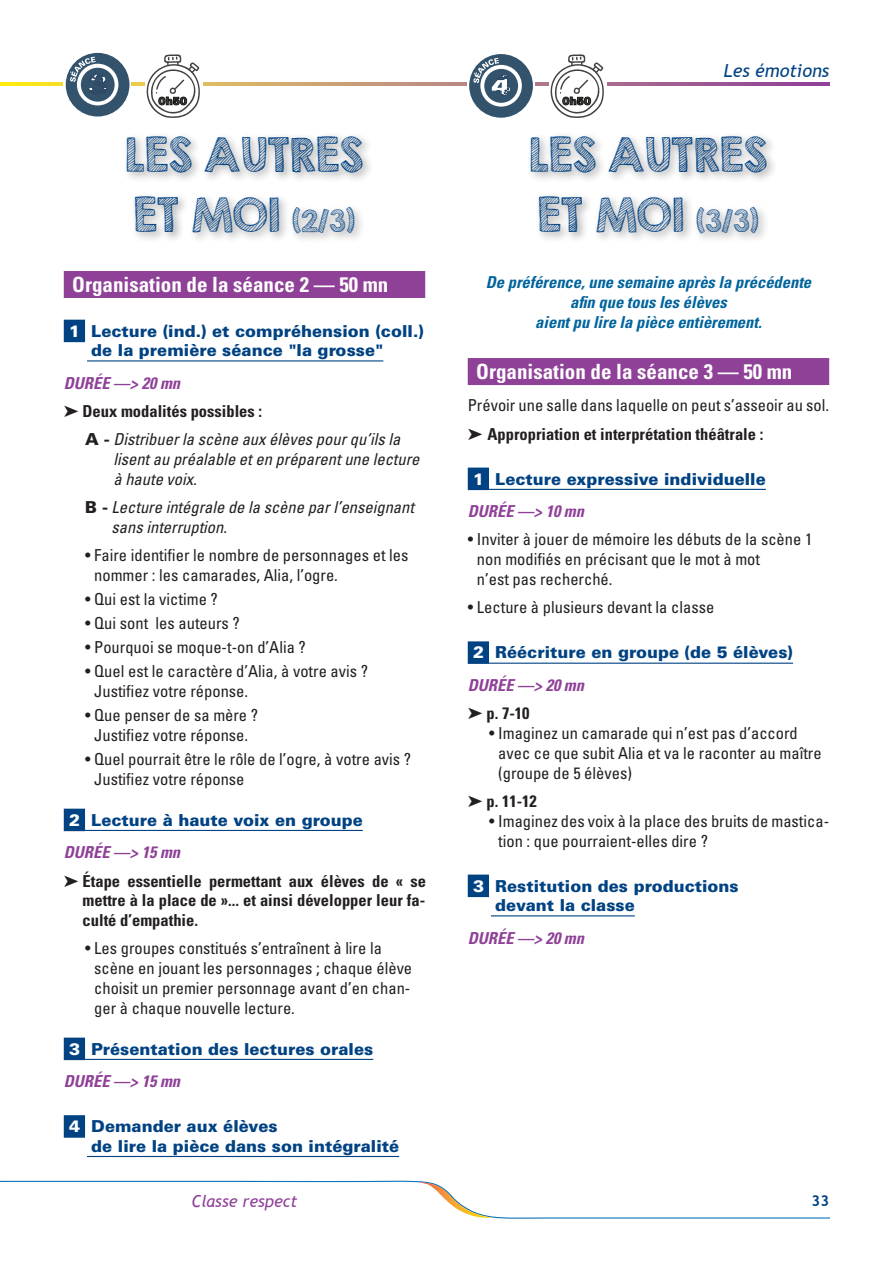
<style>
.page{position:relative;width:893px;height:1263px;background:#fff}
.page>*{position:absolute;margin:0;border:0;box-sizing:border-box;transform-origin:0 0}
.t1{font:42px/60px "KG Second Chances Sketch";color:#014283}
.t2{font:700 condensed 21px "Univers LT Std";color:#fff}
.t3{font:italic 18px "Trebuchet MS";color:#014283}
.t4{font:condensed 16.5px/19.8px "Univers LT Std";color:#231f20}
.t5{font:900 16.5px/32.5px "Univers LT Std";color:#014283}
.t6{font:italic condensed 16.5px/19.8px "Univers LT Std";color:#231f20}
.t7{font:700 condensed 16.5px/19.8px "Univers LT Std";color:#231f20;text-align:justify}
.t8{font:italic 700 condensed 16.5px/19.8px "Univers LT Std";color:#00649d;text-align:center}
.t9{font:italic 700 condensed 16.5px "Univers LT Std";color:#8f4198}
.t10{font:italic 16.5px "Trebuchet MS";color:#8f4198}
.t11{font:700 15px "Trebuchet MS";color:#014283}
.s1{font-size:27px}
.s2{color:#fff}
.s3{font-weight:900;font-style:normal;font-stretch:normal}
.s4{font-style:normal}
.s5{font-weight:700;font-style:italic;font-stretch:condensed;color:#8f4198}
.s6{font-weight:700}
</style>
<div class="page">
<svg style="left:0;top:1180px;width:829px;height:39px"></svg>
<svg style="left:0;top:54px;width:829px;height:64px"></svg>
<div style="left:64px;top:271px;width:361px;height:27px;background:#8f4198"></div>
<div style="left:64px;top:320px;width:21px;height:22px;background:#014283"></div>
<hr style="left:87px;top:360px;width:296px;height:1px;background:#014283">
<div style="left:64px;top:809px;width:21px;height:22px;background:#014283"></div>
<hr style="left:85px;top:830px;width:278px;height:1px;background:#014283">
<div style="left:64px;top:1037px;width:21px;height:23px;background:#014283"></div>
<hr style="left:85px;top:1059px;width:288px;height:1px;background:#014283">
<div style="left:64px;top:1115px;width:21px;height:23px;background:#014283"></div>
<hr style="left:87px;top:1156px;width:312px;height:1px;background:#014283">
<div style="left:468px;top:358px;width:361px;height:27px;background:#8f4198"></div>
<div style="left:468px;top:468px;width:21px;height:22px;background:#014283"></div>
<hr style="left:489px;top:489px;width:277px;height:1px;background:#014283">
<div style="left:468px;top:641px;width:21px;height:23px;background:#014283"></div>
<hr style="left:489px;top:663px;width:304px;height:1px;background:#014283">
<div style="left:468px;top:874px;width:21px;height:23px;background:#014283"></div>
<hr style="left:491px;top:915px;width:144px;height:1px;background:#014283">
<div style="left:123px;top:131px;width:251px;height:113px;background:#231f20;opacity:.5"></div>
<div style="left:527px;top:131px;width:251px;height:113px;background:#231f20;opacity:.5"></div>
<p class="t3" style="left:724px;top:60px;width:107px">Les émotions</p>
<h1 class="t1" style="left:126px;top:124px;width:239px">LES AUTRES<br>ET MOI <span class="s1">(2/3)</span></h1>
<h1 class="t1" style="left:530px;top:124px;width:239px">LES AUTRES<br>ET MOI <span class="s1">(3/3)</span></h1>
<p class="t2" style="left:72px;top:271px;width:318px">Organisation de la séance 2 — 50 mn</p>
<p class="t5" style="left:91px;top:321px;width:334px;line-height:19.5px;text-indent:-22px"><span class="s2">1</span> Lecture (ind.) et compréhension (coll.) de la première séance "la grosse"</p>
<p class="t9" style="left:64px;top:373px;width:118px">DURÉE —&gt; 20 mn</p>
<p class="t7" style="left:64px;top:401px;width:200px">➤ Deux modalités possibles :</p>
<p class="t6" style="left:85px;top:429px;width:317px"><span class="s3">A -</span> Distribuer la scène aux élèves pour qu’ils la</p>
<p class="t6" style="left:113px;top:449px;width:308px">lisent au préalable et en préparent une lecture à haute voix.</p>
<p class="t6" style="left:112px;top:497px;width:304px;text-indent:-27px"><span class="s3">B -</span> Lecture intégrale de la scène par l’enseignant sans interruption<span class="s4">.</span></p>
<p class="t4" style="left:94px;top:545px;width:316px;text-indent:-9px">• Faire identifier le nombre de personnages et les nommer : les camarades, Alia, l’ogre.</p>
<p class="t4" style="left:85px;top:589px;width:134px">• Qui est la victime ?</p>
<p class="t4" style="left:85px;top:613px;width:156px">• Qui sont les auteurs ?</p>
<p class="t4" style="left:85px;top:637px;width:222px">• Pourquoi se moque-t-on d’Alia ?</p>
<p class="t4" style="left:94px;top:661px;width:275px;text-indent:-9px">• Quel est le caractère d’Alia, à votre avis ?<br>Justifiez votre réponse.</p>
<p class="t4" style="left:85px;top:705px;width:175px;text-align:center">• Que penser de sa mère ?<br>Justifiez votre réponse.</p>
<p class="t4" style="left:94px;top:749px;width:319px;text-indent:-9px">• Quel pourrait être le rôle de l’ogre, à votre avis ?<br>Justifiez votre réponse</p>
<p class="t5" style="left:64px;top:803px;width:301px;text-indent:5px"><span class="s2">2</span> Lecture à haute voix en groupe<br><span class="s5">DURÉE —&gt; 15 mn</span></p>
<p class="t7" style="left:83px;top:871px;width:345px;text-indent:-19px">➤ Étape essentielle permettant aux élèves de « se mettre à la place de »... et ainsi développer leur fa&shy;culté d’empathie.</p>
<p class="t4" style="left:94px;top:938px;width:320px;text-indent:-9px">• Les groupes constitués s’entraînent à lire la scène en jouant les personnages ; chaque élève choisit un premier personnage avant d’en chan&shy;ger à chaque nouvelle lecture.</p>
<p class="t5" style="left:64px;top:1032px;width:311px;text-indent:5px"><span class="s2">3</span> Présentation des lectures orales<br><span class="s5">DURÉE —&gt; 15 mn</span></p>
<p class="t5" style="left:91px;top:1116px;width:309px;line-height:19.5px;text-indent:-22px"><span class="s2">4</span> Demander aux élèves<br>de lire la pièce dans son intégralité</p>
<p class="t8" style="left:486px;top:273px;width:327px">De préférence, une semaine après la précédente afin que tous les élèves<br>aient pu lire la pièce entièrement.</p>
<p class="t2" style="left:476px;top:358px;width:318px">Organisation de la séance 3 — 50 mn</p>
<p class="t4" style="left:468px;top:391px;width:363px;line-height:28.3px">Prévoir une salle dans laquelle on peut s’asseoir au sol. ➤ <span class="s6">Appropriation et interprétation théâtrale :</span></p>
<p class="t5" style="left:468px;top:462px;width:300px;text-indent:5px"><span class="s2">1</span> Lecture expressive individuelle<br><span class="s5">DURÉE —&gt; 10 mn</span></p>
<p class="t4" style="left:477px;top:529px;width:337px;text-indent:-9px">• Inviter à jouer de mémoire les débuts de la scène 1 non modifiés en précisant que le mot à mot<br>n’est pas recherché.</p>
<p class="t4" style="left:468px;top:597px;width:248px">• Lecture à plusieurs devant la classe</p>
<p class="t5" style="left:468px;top:636px;width:327px;text-indent:5px"><span class="s2">2</span> Réécriture en groupe (de 5 élèves)<br><span class="s5">DURÉE —&gt; 20 mn</span></p>
<p class="t7" style="left:468px;top:703px;width:63px">➤ p. 7-10</p>
<p class="t4" style="left:498px;top:723px;width:325px;text-indent:-9px">• Imaginez un camarade qui n’est pas d’accord avec ce que subit Alia et va le raconter au maître (groupe de 5 élèves)</p>
<p class="t7" style="left:468px;top:791px;width:71px">➤ p. 11-12</p>
<p class="t4" style="left:498px;top:811px;width:332px;text-indent:-9px">• Imaginez des voix à la place des bruits de mastica&shy;tion : que pourraient-elles dire ?</p>
<p class="t5" style="left:495px;top:876px;width:245px;line-height:19.5px;text-indent:-22px"><span class="s2">3</span> Restitution des productions devant la classe</p>
<p class="t9" style="left:468px;top:927px;width:118px">DURÉE —&gt; 20 mn</p>
<p class="t10" style="left:191px;top:1191px;width:107px">Classe respect</p>
<p class="t11" style="left:812px;top:1191px;width:19px">33</p>
</div>
